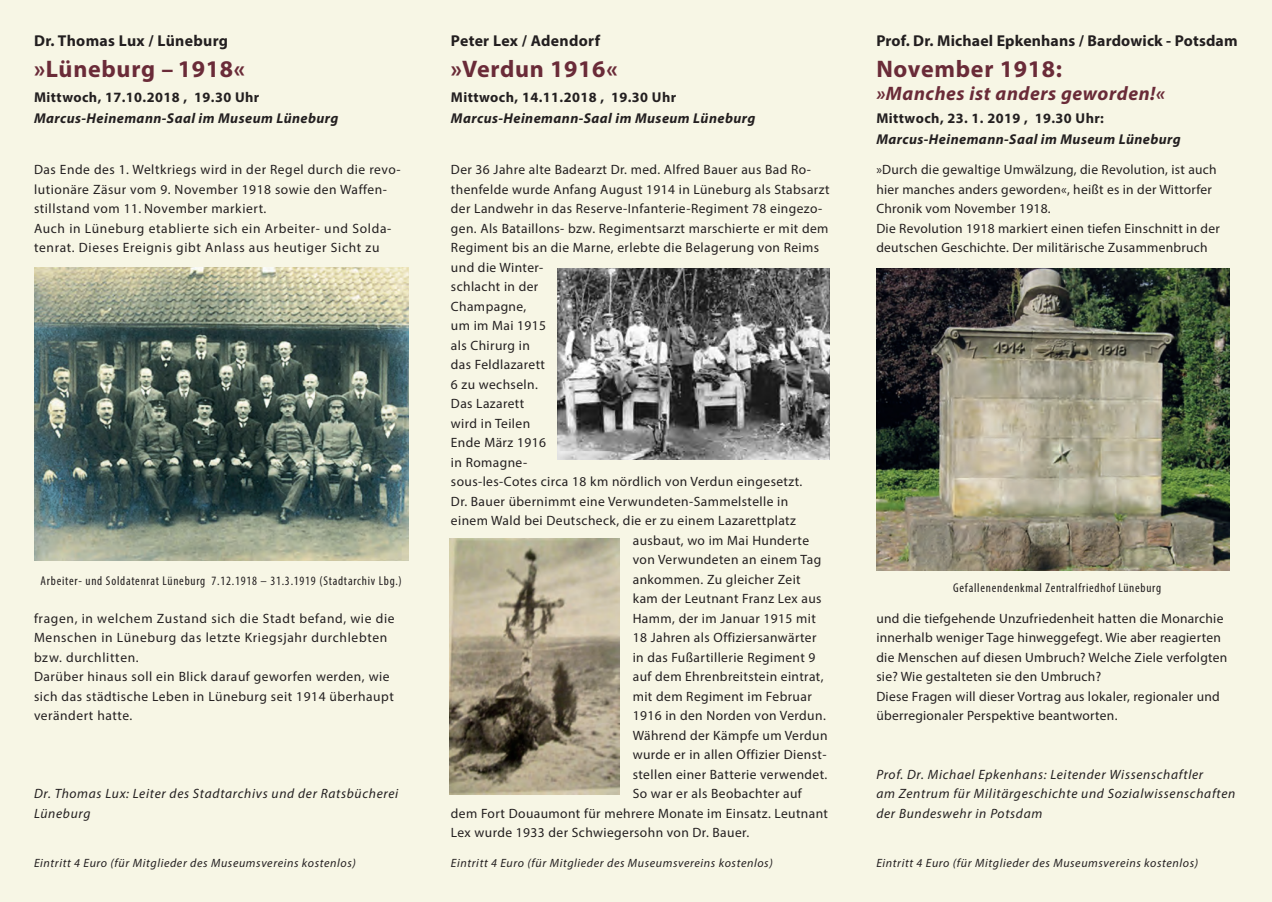
<style>
.page{position:relative;width:1272px;height:902px;background:#fff}
.page>*{position:absolute;margin:0;border:0;box-sizing:border-box;transform-origin:0 0}
.t1{font:700 24px "Myriad Pro";letter-spacing:.03em;color:#6a2b38}
.t2{font:italic 700 19.5px "Myriad Pro";letter-spacing:.03em;color:#6a2b38}
.t3{font:700 15.75px "Myriad Pro";letter-spacing:.01em;color:#231f20}
.t4{font:italic 700 14.25px/21px "Myriad Pro";letter-spacing:.03em;color:#231f20}
.t5{font:13.5px/19.5px "Myriad Pro";letter-spacing:.03em;color:#231f20}
.t6{font:italic 13.5px/19.5px "Myriad Pro";letter-spacing:.05em;color:#231f20}
.t7{font:condensed 12.75px "Myriad Pro";letter-spacing:.06em;color:#231f20}
.t8{font:italic 12px "Myriad Pro";letter-spacing:.05em;color:#231f20}
.s1{font-style:normal}
</style>
<div class="page">
<div style="left:0;top:0;width:1271px;height:901px;background:#f7f6e5"></div>
<img style="left:34px;top:267px;width:374px;height:294px">
<img style="left:449px;top:538px;width:171px;height:256px">
<img style="left:876px;top:268px;width:353px;height:302px">
<img style="left:557px;top:268px;width:272px;height:191px">
<p class="t3" style="left:34px;top:30px;width:195px">Dr. Thomas Lux / Lüneburg</p>
<p class="t1" style="left:34px;top:53px;width:213px">»Lüneburg – 1918«</p>
<p class="t4" style="left:34px;top:87px;width:306px"><span class="s1">Mittwoch, 17.10.2018 , 19.30 Uhr<br></span>Marcus-Heinemann-Saal im Museum Lüneburg</p>
<p class="t5" style="left:34px;top:159px;width:368px">Das Ende des 1. Weltkriegs wird in der Regel durch die revo&shy;lutionäre Zäsur vom 9. November 1918 sowie den Waffen&shy;stillstand vom 11. November markiert.<br>Auch in Lüneburg etablierte sich ein Arbeiter- und Solda&shy;tenrat. Dieses Ereignis gibt Anlass aus heutiger Sicht zu</p>
<p class="t7" style="left:41px;top:573px;width:363px">Arbeiter- und Soldatenrat Lüneburg 7.12.1918 – 31.3.1919 (Stadtarchiv Lbg.)</p>
<p class="t5" style="left:34px;top:608px;width:362px">fragen, in welchem Zustand sich die Stadt befand, wie die Menschen in Lüneburg das letzte Kriegsjahr durchlebten bzw. durchlitten.<br>Darüber hinaus soll ein Blick darauf geworfen werden, wie sich das städtische Leben in Lüneburg seit 1914 überhaupt verändert hatte.</p>
<p class="t6" style="left:34px;top:783px;width:366px">Dr. Thomas Lux: Leiter des Stadtarchivs und der Ratsbücherei<br>Lüneburg</p>
<p class="t8" style="left:34px;top:855px;width:323px">Eintritt 4 Euro (für Mitglieder des Museumsvereins kostenlos)</p>
<p class="t3" style="left:451px;top:30px;width:151px">Peter Lex / Adendorf</p>
<p class="t1" style="left:451px;top:53px;width:168px">»Verdun 1916«</p>
<p class="t4" style="left:451px;top:87px;width:306px"><span class="s1">Mittwoch, 14.11.2018 , 19.30 Uhr<br></span>Marcus-Heinemann-Saal im Museum Lüneburg</p>
<p class="t5" style="left:451px;top:159px;width:361px">Der 36 Jahre alte Badearzt Dr. med. Alfred Bauer aus Bad Ro-</p>
<p class="t5" style="left:451px;top:179px;width:380px">thenfelde wurde Anfang August 1914 in Lüneburg als Stabsarzt</p>
<p class="t5" style="left:451px;top:198px;width:373px">der Landwehr in das Reserve-Infanterie-Regiment 78 eingezo-</p>
<p class="t5" style="left:451px;top:218px;width:379px">gen. Als Bataillons- bzw. Regimentsarzt marschierte er mit dem</p>
<p class="t5" style="left:451px;top:237px;width:370px">Regiment bis an die Marne, erlebte die Belagerung von Reims</p>
<p class="t5" style="left:451px;top:257px;width:94px">und die Winter-</p>
<p class="t5" style="left:451px;top:276px;width:89px">schlacht in der</p>
<p class="t5" style="left:451px;top:296px;width:77px">Champagne,</p>
<p class="t5" style="left:451px;top:315px;width:97px">um im Mai 1915</p>
<p class="t5" style="left:451px;top:335px;width:80px">als Chirurg in</p>
<p class="t5" style="left:451px;top:354px;width:96px">das Feldlazarett</p>
<p class="t5" style="left:451px;top:374px;width:88px">6 zu wechseln.</p>
<p class="t5" style="left:451px;top:393px;width:75px">Das Lazarett</p>
<p class="t5" style="left:451px;top:413px;width:81px">wird in Teilen</p>
<p class="t5" style="left:451px;top:432px;width:96px">Ende März 1916</p>
<p class="t5" style="left:451px;top:452px;width:78px">in Romagne-</p>
<p class="t5" style="left:451px;top:471px;width:353px">sous-les-Cotes circa 18 km nördlich von Verdun eingesetzt.</p>
<p class="t5" style="left:451px;top:491px;width:339px">Dr. Bauer übernimmt eine Verwundeten-Sammelstelle in</p>
<p class="t5" style="left:451px;top:510px;width:346px">einem Wald bei Deutscheck, die er zu einem Lazarettplatz</p>
<p class="t5" style="left:632px;top:530px;width:178px">ausbaut, wo im Mai Hunderte</p>
<p class="t5" style="left:632px;top:549px;width:190px">von Verwundeten an einem Tag</p>
<p class="t5" style="left:632px;top:569px;width:169px">ankommen. Zu gleicher Zeit</p>
<p class="t5" style="left:632px;top:588px;width:190px">kam der Leutnant Franz Lex aus</p>
<p class="t5" style="left:632px;top:608px;width:185px">Hamm, der im Januar 1915 mit</p>
<p class="t5" style="left:632px;top:627px;width:185px">18 Jahren als Offiziersanwärter</p>
<p class="t5" style="left:632px;top:647px;width:184px">in das Fußartillerie Regiment 9</p>
<p class="t5" style="left:632px;top:666px;width:192px">auf dem Ehrenbreitstein eintrat,</p>
<p class="t5" style="left:632px;top:686px;width:180px">mit dem Regiment im Februar</p>
<p class="t5" style="left:632px;top:705px;width:194px">1916 in den Norden von Verdun.</p>
<p class="t5" style="left:632px;top:725px;width:196px">Während der Kämpfe um Verdun</p>
<p class="t5" style="left:632px;top:744px;width:195px">wurde er in allen Offizier Dienst-</p>
<p class="t5" style="left:632px;top:764px;width:196px">stellen einer Batterie verwendet.</p>
<p class="t5" style="left:632px;top:783px;width:171px">So war er als Beobachter auf</p>
<p class="t5" style="left:451px;top:803px;width:378px">dem Fort Douaumont für mehrere Monate im Einsatz. Leutnant</p>
<p class="t5" style="left:451px;top:822px;width:300px">Lex wurde 1933 der Schwiegersohn von Dr. Bauer.</p>
<p class="t8" style="left:451px;top:855px;width:323px">Eintritt 4 Euro (für Mitglieder des Museumsvereins kostenlos)</p>
<p class="t3" style="left:876px;top:30px;width:363px">Prof. Dr. Michael Epkenhans / Bardowick - Potsdam</p>
<p class="t1" style="left:876px;top:53px;width:187px">November 1918:</p>
<p class="t2" style="left:876px;top:80px;width:290px">»Manches ist anders geworden!«</p>
<p class="t4" style="left:876px;top:107px;width:306px"><span class="s1">Mittwoch, 23. 1. 2019 , 19.30 Uhr:<br></span>Marcus-Heinemann-Saal im Museum Lüneburg</p>
<p class="t5" style="left:876px;top:159px;width:345px">»Durch die gewaltige Umwälzung, die Revolution, ist auch hier manches anders geworden«, heißt es in der Wittorfer Chronik vom November 1918.<br>Die Revolution 1918 markiert einen tiefen Einschnitt in der deutschen Geschichte. Der militärische Zusammenbruch</p>
<p class="t7" style="left:953px;top:580px;width:209px">Gefallenendenkmal Zentralfriedhof Lüneburg</p>
<p class="t5" style="left:876px;top:608px;width:352px">und die tiefgehende Unzufriedenheit hatten die Monarchie innerhalb weniger Tage hinweggefegt. Wie aber reagierten die Menschen auf diesen Umbruch? Welche Ziele verfolgten sie? Wie gestalteten sie den Umbruch?<br>Diese Fragen will dieser Vortrag aus lokaler, regionaler und überregionaler Perspektive beantworten.</p>
<p class="t6" style="left:876px;top:764px;width:360px">Prof. Dr. Michael Epkenhans: Leitender Wissenschaftler<br>am Zentrum für Militärgeschichte und Sozialwissenschaften der Bundeswehr in Potsdam</p>
<p class="t8" style="left:876px;top:855px;width:323px">Eintritt 4 Euro (für Mitglieder des Museumsvereins kostenlos)</p>
</div>
